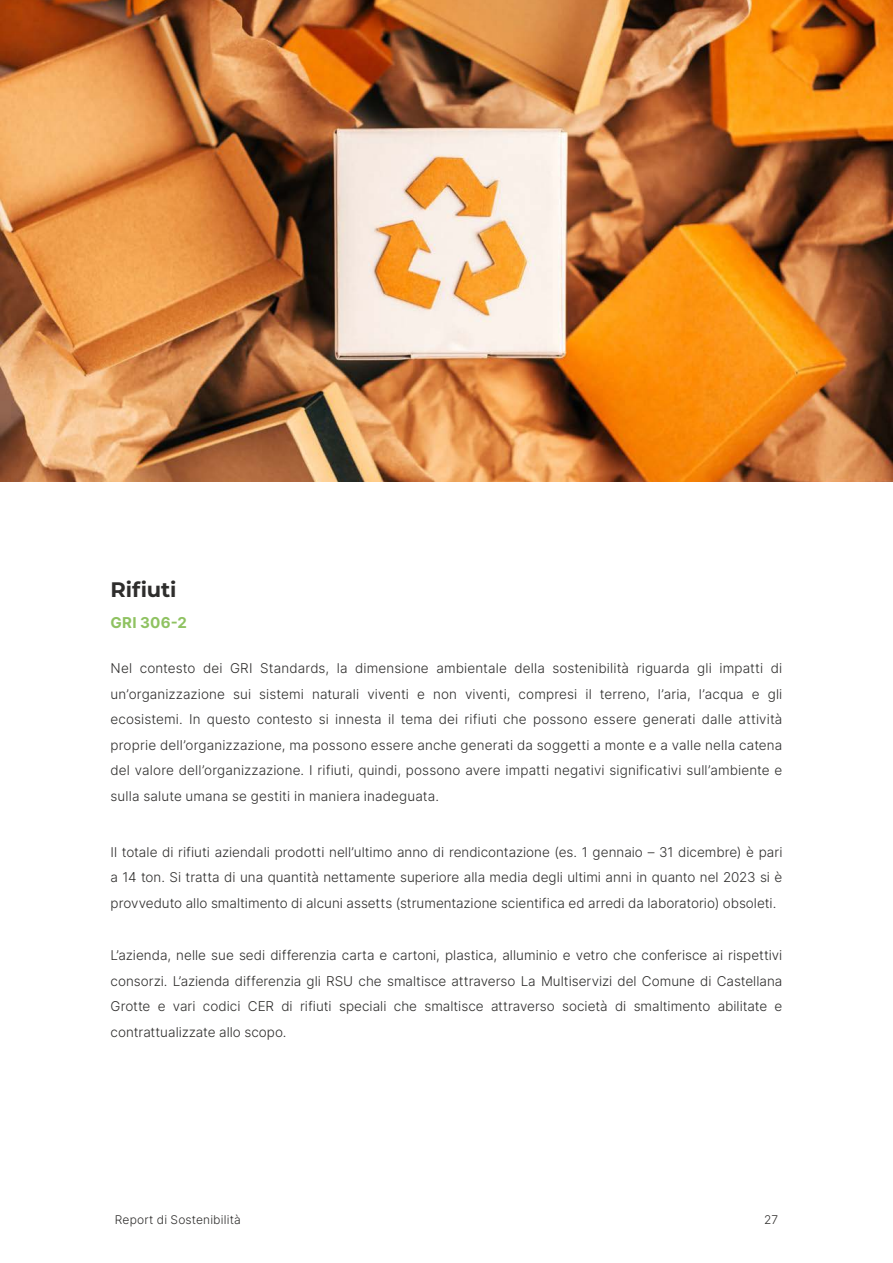
<style>
.page{position:relative;width:893px;height:1263px;background:#fff}
.page>*{position:absolute;margin:0;border:0;box-sizing:border-box;transform-origin:0 0}
.t1{font:700 21px "Montserrat";color:#2e2d2c}
.t2{font:700 15px "Inter";letter-spacing:.02em;color:#8fc261}
.t3{font:300 13.5px/25.5px "Inter";color:#2e2d2c;text-align:justify}
.t4{font:300 12px "Inter";letter-spacing:.015em;color:#2e2d2c}
</style>
<div class="page">
<img style="left:0;top:0;width:893px;height:482px">
<h1 class="t1" style="left:111px;top:574px;width:67px">Rifiuti</h1>
<p class="t2" style="left:111px;top:612px;width:78px">GRI 306-2</p>
<p class="t3" style="left:111px;top:655px;width:673px">Nel contesto dei GRI Standards, la dimensione ambientale della sostenibilità riguarda gli impatti di un’organizzazione sui sistemi naturali viventi e non viventi, compresi il terreno, l’aria, l’acqua e gli ecosistemi. In questo contesto si innesta il tema dei rifiuti che possono essere generati dalle attività proprie dell’organizzazione, ma possono essere anche generati da soggetti a monte e a valle nella catena del valore dell’organizzazione. I rifiuti, quindi, possono avere impatti negativi significativi sull’ambiente e sulla salute umana se gestiti in maniera inadeguata.</p>
<p class="t3" style="left:111px;top:839px;width:673px">Il totale di rifiuti aziendali prodotti nell’ultimo anno di rendicontazione (es. 1 gennaio – 31 dicembre) è pari a 14 ton. Si tratta di una quantità nettamente superiore alla media degli ultimi anni in quanto nel 2023 si è provveduto allo smaltimento di alcuni assetts (strumentazione scientifica ed arredi da laboratorio) obsoleti.</p>
<p class="t3" style="left:111px;top:942px;width:673px">L’azienda, nelle sue sedi differenzia carta e cartoni, plastica, alluminio e vetro che conferisce ai rispettivi consorzi. L’azienda differenzia gli RSU che smaltisce attraverso La Multiservizi del Comune di Castellana Grotte e vari codici CER di rifiuti speciali che smaltisce attraverso società di smaltimento abilitate e contrattualizzate allo scopo.</p>
<p class="t4" style="left:115px;top:1211px;width:128px">Report di Sostenibilità</p>
<p class="t4" style="left:764px;top:1211px;width:16px">27</p>
</div>
